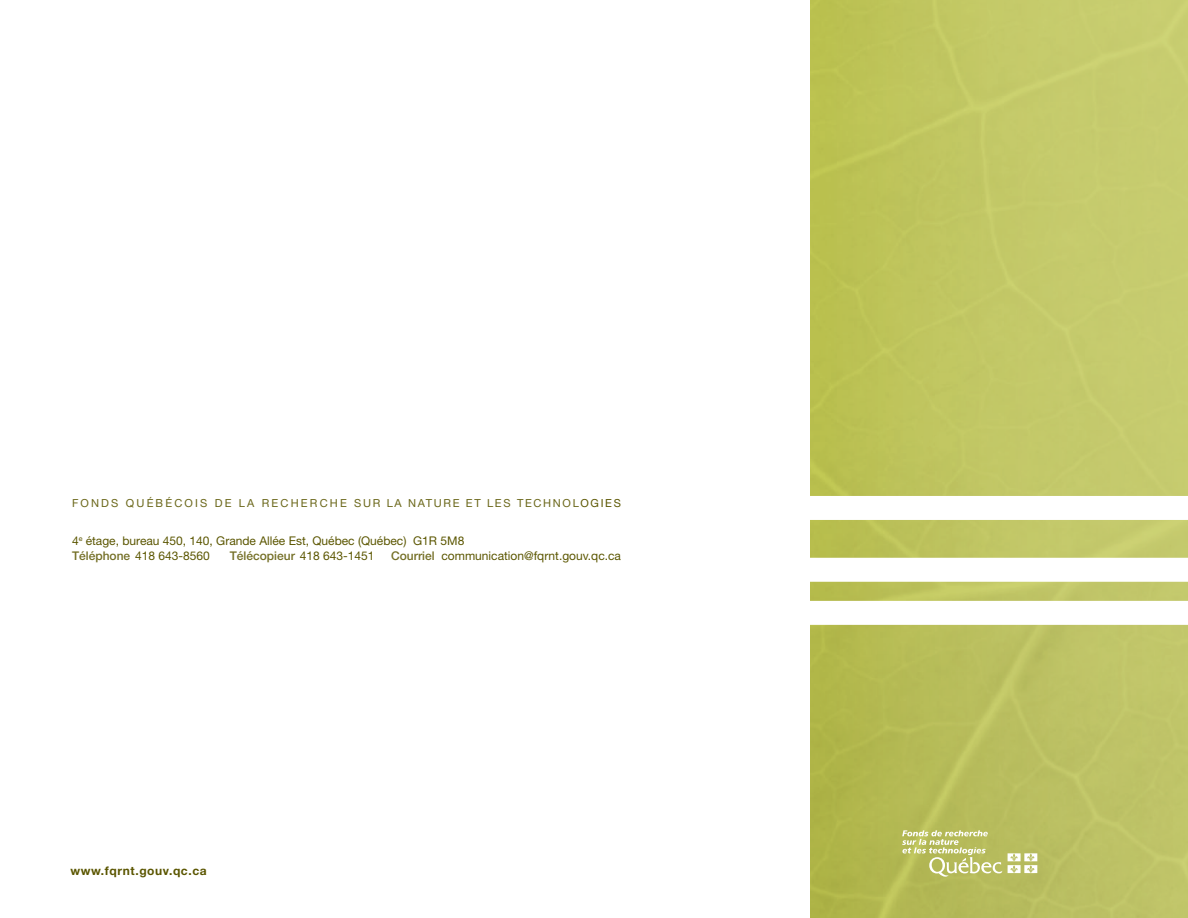
<style>
.page{position:relative;width:1188px;height:918px;background:#fff}
.page>*{position:absolute;margin:0;border:0;box-sizing:border-box;transform-origin:0 0}
.t1{font:12px/15.6px "Helvetica Neue";color:#5b5600}
.t2{font:500 12px "Helvetica Neue";color:#746f26}
.t3{font:700 12px "Helvetica Neue";letter-spacing:.05em;color:#5b5600}
.t4{font:11.1px "Helvetica Neue";letter-spacing:.15em;color:#6b671a}
.t5{font:11.1px "Helvetica Neue";letter-spacing:.195em;color:#6b671a}
.s1{color:#5b5600}
.s2{font-weight:500;color:#746f26}
.s3{font-weight:400;color:#5b5600}
</style>
<div class="page">
<div style="left:810px;top:0;width:378px;height:918px;background:linear-gradient(to right,#bbc152,#c9ce75)"></div>
<svg style="left:810px;top:484px;width:378px;height:62px"></svg>
<svg style="left:810px;top:546px;width:378px;height:43px"></svg>
<svg style="left:810px;top:589px;width:378px;height:329px;background:#bec36a"></svg>
<p class="t5" style="left:72px;top:497px;width:39px">FondS</p>
<p class="t4" style="left:126px;top:497px;width:496px">q uébÉc ois d e l a rec herc he sur la nature et les tec hnol<span class="s1">ogieS</span></p>
<p class="t1" style="left:72px;top:532px;width:394px">4<sup>e</sup> étage, bureau 450, 140, Grande Allée Est, Québec (Québec) G1R 5M8<br><span class="s2">Téléphone</span> 418 643-8560</p>
<p class="t2" style="left:230px;top:549px;width:146px">Télécopieur <span class="s3">418 643-1451</span></p>
<p class="t1" style="left:391px;top:548px;width:231px"><span class="s2">Courriel</span> communication@fqrnt.gouv.qc.ca</p>
<p class="t3" style="left:70px;top:863px;width:138px">www.fqrnt.gouv.qc.ca</p>
</div>
